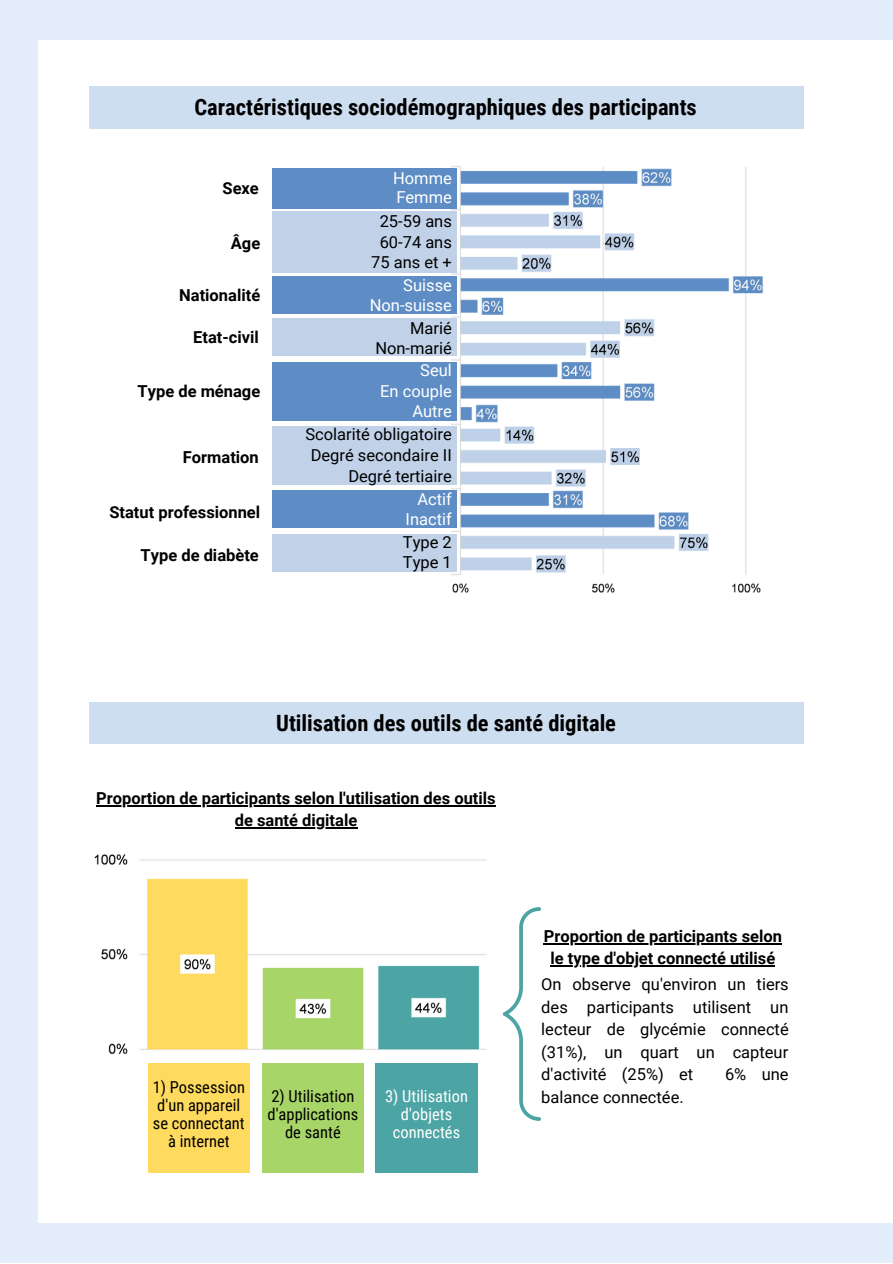
<style>
.page{position:relative;width:893px;height:1264px;background:#fff}
.page>*{position:absolute;margin:0;border:0;box-sizing:border-box;transform-origin:0 0}
.t1{font:700 22.5px "Roboto Condensed";color:#000}
.t2{font:16.5px/22.5px "Roboto";color:#000;text-align:right}
.t3{font:700 16.5px/22.5px "Roboto";color:#000;text-align:center}
.t4{font:16.5px/18px "Roboto Condensed";color:#000;text-align:center}
.t5{font:16.5px/20.2px "Roboto";color:#fff;text-align:right}
.t6{font:16.5px/18px "Roboto Condensed";color:#fff;text-align:center}
</style>
<div class="page">
<div style="left:0;top:0;width:892px;height:39px;background:#e4eefa"></div>
<div style="left:0;top:0;width:38px;height:1262px;background:#e4eefa"></div>
<div style="left:0;top:1223px;width:892px;height:39px;background:#e4eefa"></div>
<div style="left:272px;top:211px;width:184px;height:61px;background:#c1d2e8"></div>
<div style="left:272px;top:276px;width:184px;height:37px;background:#5e8dc5"></div>
<div style="left:272px;top:362px;width:184px;height:59px;background:#5e8dc5"></div>
<div style="left:272px;top:426px;width:184px;height:59px;background:#c1d2e8"></div>
<div style="left:272px;top:490px;width:184px;height:38px;background:#5e8dc5"></div>
<div style="left:272px;top:534px;width:184px;height:37px;background:#c1d2e8"></div>
<div style="left:272px;top:319px;width:184px;height:37px;background:#c1d2e8"></div>
<img style="left:452px;top:166px;width:311px;height:427px">
<div style="left:272px;top:168px;width:184px;height:40px;background:#5e8dc5"></div>
<div style="left:89px;top:702px;width:714px;height:42px;background:#cedef1"></div>
<div style="left:148px;top:1057px;width:101px;height:115px;background:#feda5e"></div>
<div style="left:262px;top:1057px;width:102px;height:115px;background:#a8d567"></div>
<div style="left:376px;top:1057px;width:101px;height:115px;background:#4ca5a4"></div>
<img style="left:94px;top:854px;width:393px;height:208px">
<div style="left:89px;top:87px;width:714px;height:41px;background:#cedef1"></div>
<svg style="left:502px;top:907px;width:39px;height:213px"></svg>
<hr style="left:96px;top:805px;width:399px;height:1px;background:#000">
<hr style="left:235px;top:827px;width:122px;height:1px;background:#000">
<hr style="left:543px;top:943px;width:239px;height:1px;background:#000">
<hr style="left:550px;top:965px;width:225px;height:1px;background:#000">
<h1 class="t1" style="left:194px;top:94px;width:504px">Caractéristiques sociodémographiques des participants</h1>
<p class="t3" style="left:222px;top:177px;width:38px">Sexe</p>
<p class="t3" style="left:231px;top:232px;width:31px">Âge</p>
<p class="t3" style="left:179px;top:284px;width:82px">Nationalité</p>
<p class="t3" style="left:193px;top:326px;width:67px">Etat-civil</p>
<p class="t3" style="left:138px;top:380px;width:124px">Type de ménage</p>
<p class="t3" style="left:183px;top:445px;width:77px">Formation</p>
<p class="t3" style="left:109px;top:501px;width:152px">Statut professionnel</p>
<p class="t3" style="left:141px;top:543px;width:120px">Type de diabète</p>
<p class="t5" style="left:393px;top:169px;width:60px;line-height:19.2px;text-align:left">Homme<br>Femme</p>
<p class="t2" style="left:371px;top:211px;width:82px;line-height:20.7px;text-align:center">25-59 ans<br>60-74 ans<br>75 ans et +</p>
<p class="t5" style="left:370px;top:275px;width:84px">Suisse<br>Non-suisse</p>
<p class="t2" style="left:375px;top:318px;width:78px;line-height:20.2px">Marié<br>Non-marié</p>
<p class="t5" style="left:380px;top:360px;width:73px">Seul<br>En couple<br>Autre</p>
<p class="t2" style="left:305px;top:423px;width:148px;line-height:21.5px">Scolarité obligatoire<br>Degré secondaire II<br>Degré tertiaire</p>
<p class="t5" style="left:405px;top:489px;width:48px">Actif<br>Inactif</p>
<p class="t2" style="left:403px;top:532px;width:50px;line-height:20.2px;text-align:left">Type 2<br>Type 1</p>
<h1 class="t1" style="left:276px;top:709px;width:341px">Utilisation des outils de santé digitale</h1>
<p class="t3" style="left:96px;top:787px;width:401px">Proportion de participants selon l'utilisation des outils de santé digitale</p>
<p class="t4" style="left:153px;top:1078px;width:94px">1) Possession d'un appareil se connectant à internet</p>
<p class="t4" style="left:267px;top:1087px;width:92px">2) Utilisation d'applications de santé</p>
<p class="t6" style="left:385px;top:1087px;width:84px">3) Utilisation d'objets connectés</p>
<p class="t3" style="left:543px;top:925px;width:240px">Proportion de participants selon le type d'objet connecté utilisé</p>
<p class="t2" style="left:541px;top:973px;width:249px;text-align:justify">On observe qu'environ un tiers des participants utilisent un lecteur de glycémie connecté (31%), un quart un capteur d'activité (25%) et</p>
<p class="t2" style="left:725px;top:1063px;width:65px">6% une</p>
<p class="t2" style="left:541px;top:1085px;width:144px">balance connectée.</p>
</div>
